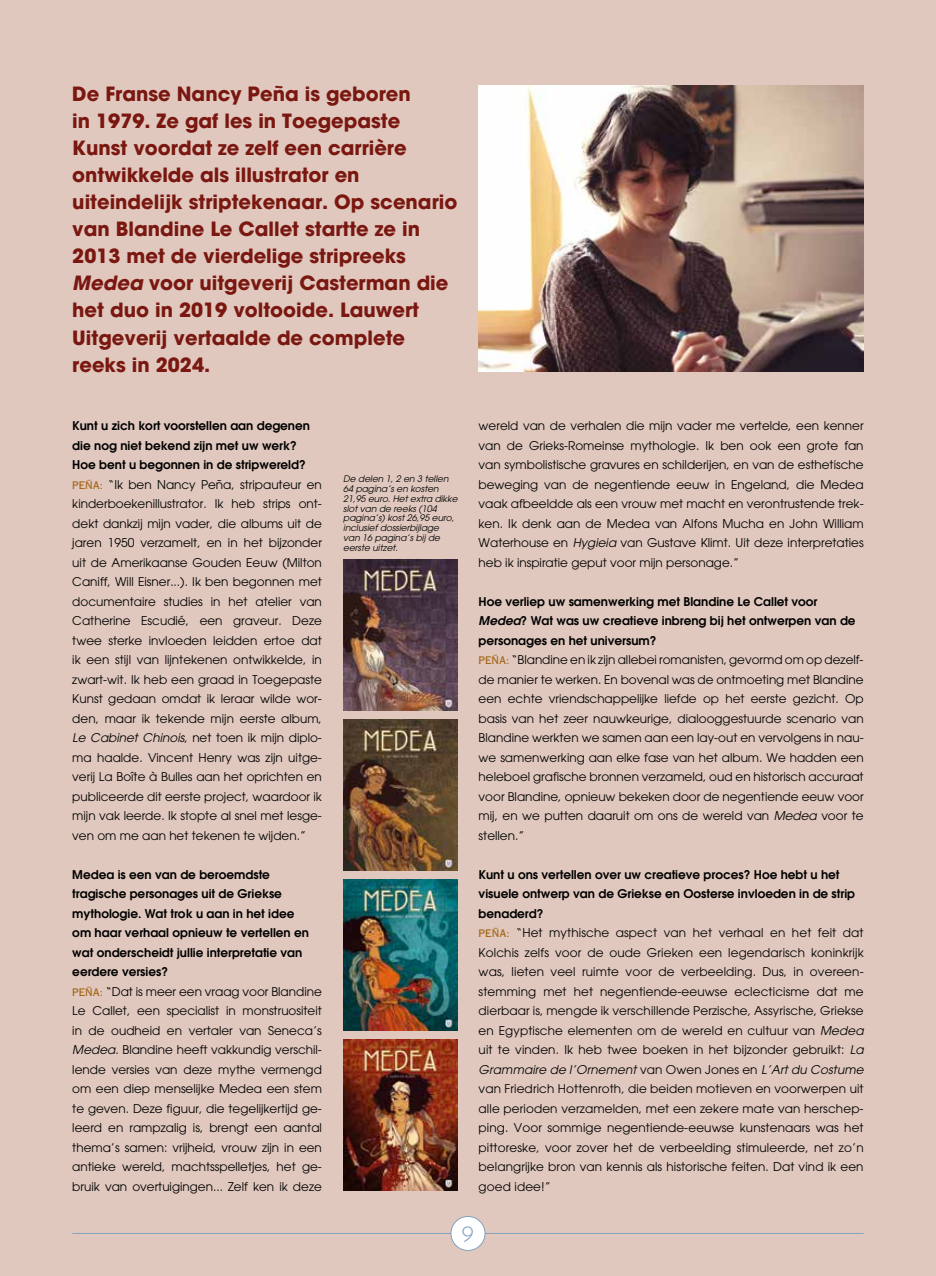
<style>
.page{position:relative;width:936px;height:1276px;background:#fff}
.page>*{position:absolute;margin:0;border:0;box-sizing:border-box;transform-origin:0 0}
.t1{font:300 24px "Josefin Sans";color:#84a2c0}
.t2{font:700 19.5px/27.2px "Avant Garde";color:#791710}
.t3{font:12px/19.5px "Avant Garde";color:#000}
.t4{font:italic 9px/9.8px "Avant Garde";color:#000}
.s1{font-style:italic}
.s2{font-weight:600}
.s3{font-family:"Copperplate Gothic Std 30 AB";font-size:10.5px;color:#a5681a}
.s4{font-weight:600;font-style:italic}
</style>
<div class="page">
<div style="left:0;top:0;width:935px;height:1276px;background:#e0c8be"></div>
<img style="left:478px;top:85px;width:385px;height:287px">
<img style="left:343px;top:559px;width:114px;height:152px">
<img style="left:343px;top:719px;width:114px;height:152px">
<img style="left:343px;top:879px;width:114px;height:152px">
<img style="left:343px;top:1039px;width:114px;height:152px">
<hr style="left:72px;top:1233px;width:791px;height:1px;background:#84a2c0">
<div style="left:451px;top:1216px;width:34px;height:34px;background:#fff;border-radius:50%"></div>
<div style="left:450px;top:1216px;width:35px;height:34px;border:1px solid #84a2c0;border-radius:50%"></div>
<p class="t2" style="left:72px;top:80px;width:386px">De Franse Nancy Peña is geboren<br>in 1979. Ze gaf les in Toegepaste<br>Kunst voordat ze zelf een carrière ontwikkelde als illustrator en uiteindelijk striptekenaar. Op scenario van Blandine Le Callet startte ze in<br>2013 met de vierdelige stripreeks<br><span class="s1">Medea</span> voor uitgeverij Casterman die het duo in 2019 voltooide. Lauwert<br>Uitgeverij vertaalde de complete reeks in 2024.</p>
<p class="t3" style="left:72px;top:416px;width:251px"><span class="s2">Kunt u zich kort voorstellen aan degenen die nog niet bekend zijn met uw werk?<br>Hoe bent u begonnen in de stripwereld?<br></span><span class="s3">PEÑA:</span> “Ik ben Nancy Peña, stripauteur en kinderboekenillustrator. Ik heb strips ont&shy;dekt dankzij mijn vader, die albums uit de jaren 1950 verzamelt, en in het bijzonder uit de Amerikaanse Gouden Eeuw (Milton Caniff, Will Eisner...). Ik ben begonnen met documentaire studies in het atelier van Catherine Escudié, een graveur. Deze twee sterke invloeden leidden ertoe dat ik een stijl van lijntekenen ontwikkelde, in zwart-wit. Ik heb een graad in Toegepaste Kunst gedaan omdat ik leraar wilde wor&shy;den, maar ik tekende mijn eerste album, <span class="s1">Le Cabinet Chinois</span>, net toen ik mijn diplo&shy;ma haalde. Vincent Henry was zijn uitge&shy;verij La Boîte à Bulles aan het oprichten en publiceerde dit eerste project, waardoor ik mijn vak leerde. Ik stopte al snel met lesge&shy;ven om me aan het tekenen te wijden.”</p>
<p class="t3" style="left:72px;top:864px;width:251px"><span class="s2">Medea is een van de beroemdste tragische personages uit de Griekse mythologie. Wat trok u aan in het idee<br>om haar verhaal opnieuw te vertellen en wat onderscheidt jullie interpretatie van eerdere versies?<br></span><span class="s3">PEÑA:</span> “Dat is meer een vraag voor Blandine Le Callet, een specialist in monstruositeit in de oudheid en vertaler van Seneca’s <span class="s1">Medea</span>. Blandine heeft vakkundig verschil&shy;lende versies van deze mythe vermengd om een diep menselijke Medea een stem te geven. Deze figuur, die tegelijkertijd ge&shy;leerd en rampzalig is, brengt een aantal thema’s samen: vrijheid, vrouw zijn in een antieke wereld, machtsspelletjes, het ge&shy;bruik van overtuigingen... Zelf ken ik deze</p>
<p class="t4" style="left:343px;top:474px;width:116px">De delen 1, 2 en 3 tellen<br>64 pagina’s en kosten<br>21,95 euro. Het extra dikke slot van de reeks (104 pagina’s) kost 26,95 euro, inclusief dossierbijlage van 16 pagina’s bij de eerste uitzet.</p>
<p class="t3" style="left:478px;top:416px;width:386px;text-align:justify">wereld van de verhalen die mijn vader me vertelde, een kenner van de Grieks-Romeinse mythologie. Ik ben ook een grote fan van symbolistische gravures en schilderijen, en van de esthetische beweging van de negentiende eeuw in Engeland, die Medea vaak afbeeldde als een vrouw met macht en verontrustende trek&shy;ken. Ik denk aan de Medea van Alfons Mucha en John William Waterhouse en <span class="s1">Hygieia</span> van Gustave Klimt. Uit deze interpretaties heb ik inspiratie geput voor mijn personage.”</p>
<p class="t3" style="left:478px;top:591px;width:386px"><span class="s2">Hoe verliep uw samenwerking met Blandine Le Callet voor </span><span class="s4">Medea</span><span class="s2">? Wat was uw creatieve inbreng bij het ontwerpen van de personages en het universum?<br></span><span class="s3">PEÑA:</span> “Blandine en ik zijn allebei romanisten, gevormd om op dezelf&shy;de manier te werken. En bovenal was de ontmoeting met Blandine een echte vriendschappelijke liefde op het eerste gezicht. Op basis van het zeer nauwkeurige, dialooggestuurde scenario van Blandine werkten we samen aan een lay-out en vervolgens in nau&shy;we samenwerking aan elke fase van het album. We hadden een heleboel grafische bronnen verzameld, oud en historisch accuraat voor Blandine, opnieuw bekeken door de negentiende eeuw voor mij, en we putten daaruit om ons de wereld van <span class="s1">Medea</span> voor te stellen.”</p>
<p class="t3" style="left:478px;top:864px;width:386px"><span class="s2">Kunt u ons vertellen over uw creatieve proces? Hoe hebt u het visuele ontwerp van de Griekse en Oosterse invloeden in de strip benaderd?<br></span><span class="s3">PEÑA:</span> “Het mythische aspect van het verhaal en het feit dat Kolchis zelfs voor de oude Grieken een legendarisch koninkrijk was, lieten veel ruimte voor de verbeelding. Dus, in overeen&shy;stemming met het negentiende-eeuwse eclecticisme dat me dierbaar is, mengde ik verschillende Perzische, Assyrische, Griekse en Egyptische elementen om de wereld en cultuur van <span class="s1">Medea </span>uit te vinden. Ik heb twee boeken in het bijzonder gebruikt: <span class="s1">La Grammaire de l’Ornement</span> van Owen Jones en <span class="s1">L’Art du Costume </span>van Friedrich Hottenroth, die beiden motieven en voorwerpen uit alle perioden verzamelden, met een zekere mate van herschep&shy;ping. Voor sommige negentiende-eeuwse kunstenaars was het pittoreske, voor zover het de verbeelding stimuleerde, net zo’n belangrijke bron van kennis als historische feiten. Dat vind ik een goed idee!”</p>
<h1 class="t1" style="left:461px;top:1214px;width:14px">9</h1>
</div>
